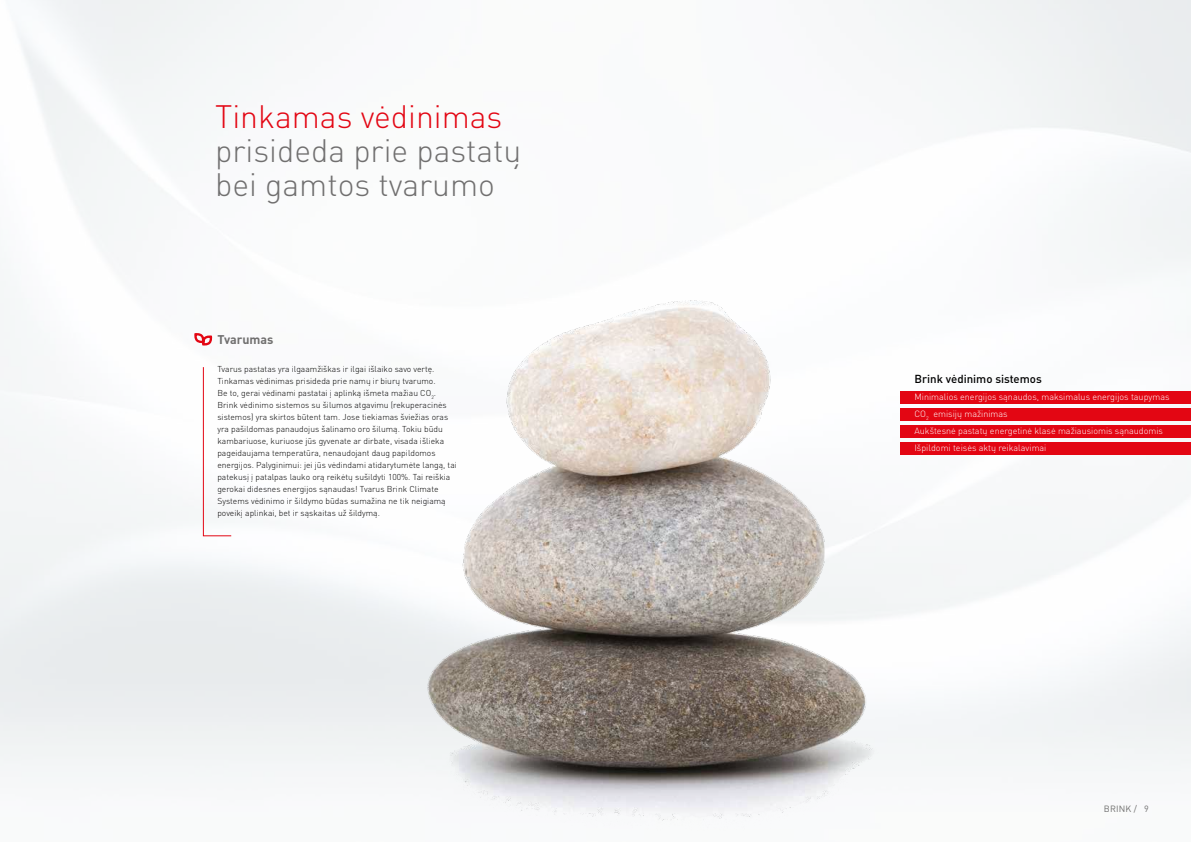
<style>
.page{position:relative;width:1191px;height:842px;background:#fff}
.page>*{position:absolute;margin:0;border:0;box-sizing:border-box;transform-origin:0 0}
.t1{font:300 32px/34px "DIN Pro";color:#706f6f}
.t2{font:300 32px "DIN Pro";color:#e30613}
.t3{font:700 12.5px "DIN Pro";color:#706f6f}
.t4{font:500 11.5px "DIN Pro";color:#000}
.t5{font:300 9px/17px "DIN Pro";color:#fff}
.t6{font:9px "DIN Pro";letter-spacing:.015em;color:#706f6f}
.t7{font:300 8.5px/12px "DIN Pro";color:#000}
</style>
<div class="page">
<img style="left:414px;top:267px;width:513px;height:564px">
<svg style="left:202px;top:366px;width:30px;height:171px"></svg>
<svg style="left:193px;top:332px;width:20px;height:15px"></svg>
<div style="left:900px;top:391px;width:291px;height:13px;background:#e30613"></div>
<div style="left:900px;top:408px;width:291px;height:13px;background:#e30613"></div>
<div style="left:900px;top:425px;width:291px;height:13px;background:#e30613"></div>
<div style="left:900px;top:442px;width:291px;height:13px;background:#e30613"></div>
<h1 class="t2" style="left:215px;top:94px;width:289px">Tinkamas vėdinimas</h1>
<h1 class="t1" style="left:215px;top:132px;width:308px">prisideda prie pastatų bei gamtos tvarumo</h1>
<h2 class="t3" style="left:217px;top:331px;width:58px">Tvarumas</h2>
<p class="t7" style="left:217px;top:363px;width:241px">Tvarus pastatas yra ilgaamžiškas ir ilgai išlaiko savo vertę.<br>Tinkamas vėdinimas prisideda prie namų ir biurų tvarumo.<br>Be to, gerai vėdinami pastatai į aplinką išmeta mažiau CO<sub>2</sub>.<br>Brink vėdinimo sistemos su šilumos atgavimu (rekuperacinės sistemos) yra skirtos būtent tam. Jose tiekiamas šviežias oras yra pašildomas panaudojus šalinamo oro šilumą. Tokiu būdu kambariuose, kuriuose jūs gyvenate ar dirbate, visada išlieka pageidaujama temperatūra, nenaudojant daug papildomos energijos. Palyginimui: jei jūs vėdindami atidarytumėte langą, tai patekusį į patalpas lauko orą reikėtų sušildyti 100%. Tai reiškia gerokai didesnes energijos sąnaudas! Tvarus Brink Climate Systems vėdinimo ir šildymo būdas sumažina ne tik neigiamą poveikį aplinkai, bet ir sąskaitas už šildymą.</p>
<h3 class="t4" style="left:914px;top:371px;width:129px">Brink vėdinimo sistemos</h3>
<p class="t5" style="left:914px;top:388px;width:256px">Minimalios energijos sąnaudos, maksimalus energijos taupymas CO<sub>2</sub> emisijų mažinimas<br>Aukštesnė pastatų energetinė klasė mažiausiomis sąnaudomis Išpildomi teisės aktų reikalavimai</p>
<p class="t6" style="left:1103px;top:803px;width:46px">BRINK / 9</p>
</div>
